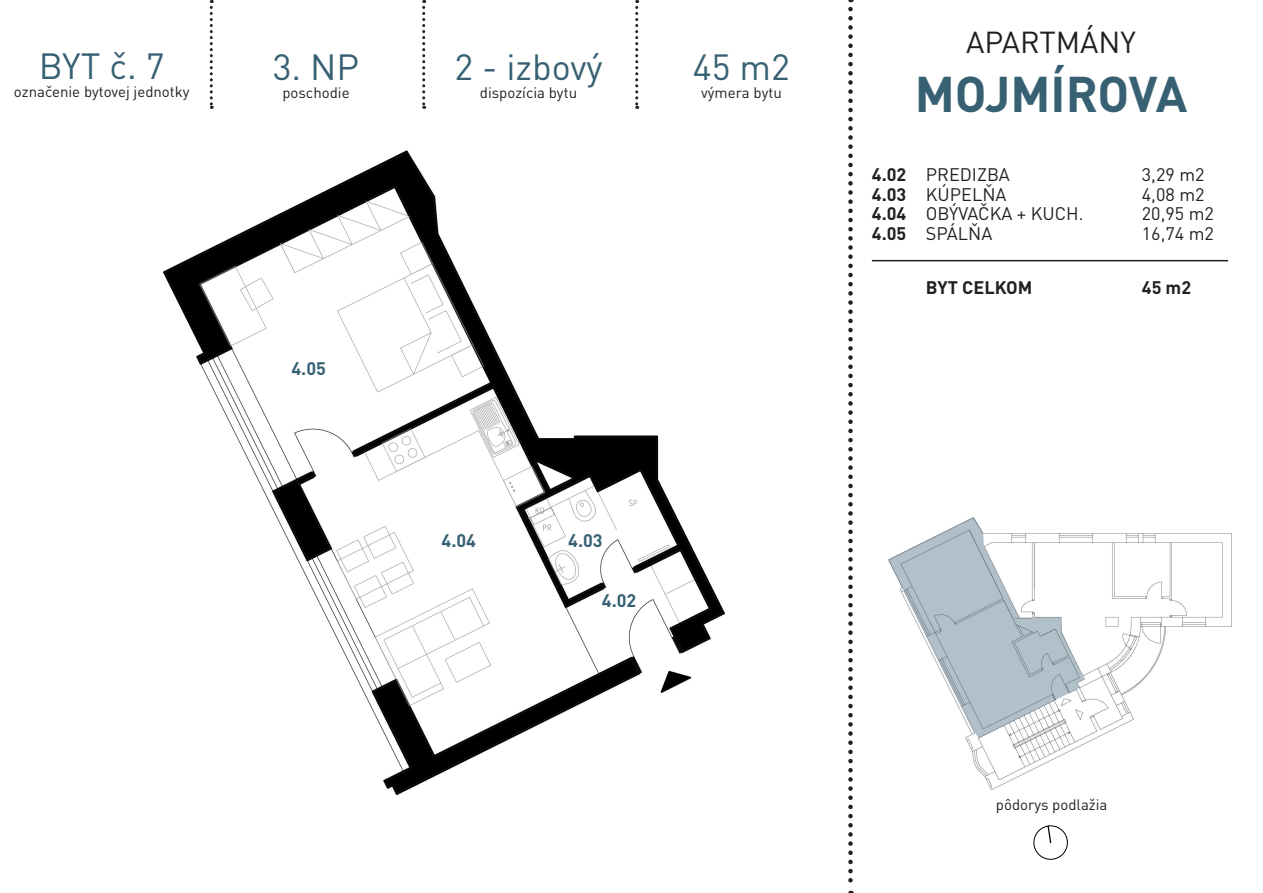
<style>
.page{position:relative;width:1263px;height:893px;background:#fff}
.page>*{position:absolute;margin:0;border:0;box-sizing:border-box;transform-origin:0 0}
.t1{font:700 49.5px "DIN Pro";letter-spacing:-.005em;color:#376173}
.t2{font:36px "DIN Pro";color:#376173}
.t3{font:30px "DIN Pro";color:#231f20}
.t4{font:18px "DIN Pro";color:#231f20}
.t5{font:700 18px "DIN Pro";color:#376173}
.t6{font:700 18px "DIN Pro";color:#231f20}
.t7{font:15px "DIN Pro";color:#231f20}
.s1{font-weight:700}
</style>
<div class="page">
<svg style="left:848px;top:9px;width:5px;height:884px"></svg>
<svg style="left:210px;top:0;width:3px;height:109px"></svg>
<svg style="left:422px;top:0;width:3px;height:109px"></svg>
<svg style="left:635px;top:0;width:3px;height:109px"></svg>
<hr style="left:872px;top:260px;width:356px;height:1px;background:#231f20">
<div style="left:1034px;top:826px;width:33px;height:33px;border:1px solid #000;border-radius:50%"></div>
<svg style="left:1047px;top:825px;width:5px;height:19px"></svg>
<img style="left:888px;top:517px;width:344px;height:273px">
<img style="left:163px;top:150px;width:563px;height:646px">
<p class="t2" style="left:39px;top:38px;width:128px">BYT č. 7</p>
<p class="t7" style="left:14px;top:80px;width:177px">označenie bytovej jednotky</p>
<p class="t2" style="left:273px;top:38px;width:88px">3. NP</p>
<p class="t7" style="left:282px;top:80px;width:69px">poschodie</p>
<p class="t2" style="left:454px;top:38px;width:150px">2 - izbový</p>
<p class="t7" style="left:480px;top:80px;width:99px">dispozícia bytu</p>
<p class="t2" style="left:693px;top:39px;width:98px">45 m2</p>
<p class="t7" style="left:701px;top:81px;width:82px">výmera bytu</p>
<p class="t5" style="left:291px;top:354px;width:36px">4.05</p>
<p class="t5" style="left:442px;top:525px;width:36px">4.04</p>
<p class="t5" style="left:568px;top:525px;width:36px">4.03</p>
<p class="t5" style="left:602px;top:586px;width:36px">4.02</p>
<p class="t3" style="left:966px;top:18px;width:171px">APARTMÁNY</p>
<p class="t1" style="left:915px;top:53px;width:274px">MOJMÍROVA</p>
<p class="t4" style="left:872px;top:160px;width:140px"><span class="s1">4.02</span> PREDIZBA</p>
<p class="t4" style="left:1142px;top:160px;width:64px">3,29 m2</p>
<p class="t4" style="left:872px;top:180px;width:136px"><span class="s1">4.03</span> KÚPELŇA</p>
<p class="t4" style="left:1142px;top:180px;width:64px">4,08 m2</p>
<p class="t4" style="left:872px;top:199px;width:213px"><span class="s1">4.04</span> OBÝVAČKA + KUCH.</p>
<p class="t4" style="left:1142px;top:199px;width:74px">20,95 m2</p>
<p class="t4" style="left:872px;top:219px;width:122px"><span class="s1">4.05</span> SPÁLŇA</p>
<p class="t4" style="left:1142px;top:219px;width:74px">16,74 m2</p>
<p class="t6" style="left:926px;top:272px;width:108px">BYT CELKOM</p>
<p class="t6" style="left:1142px;top:272px;width:51px">45 m2</p>
<p class="t7" style="left:996px;top:793px;width:113px">pôdorys podlažia</p>
</div>
